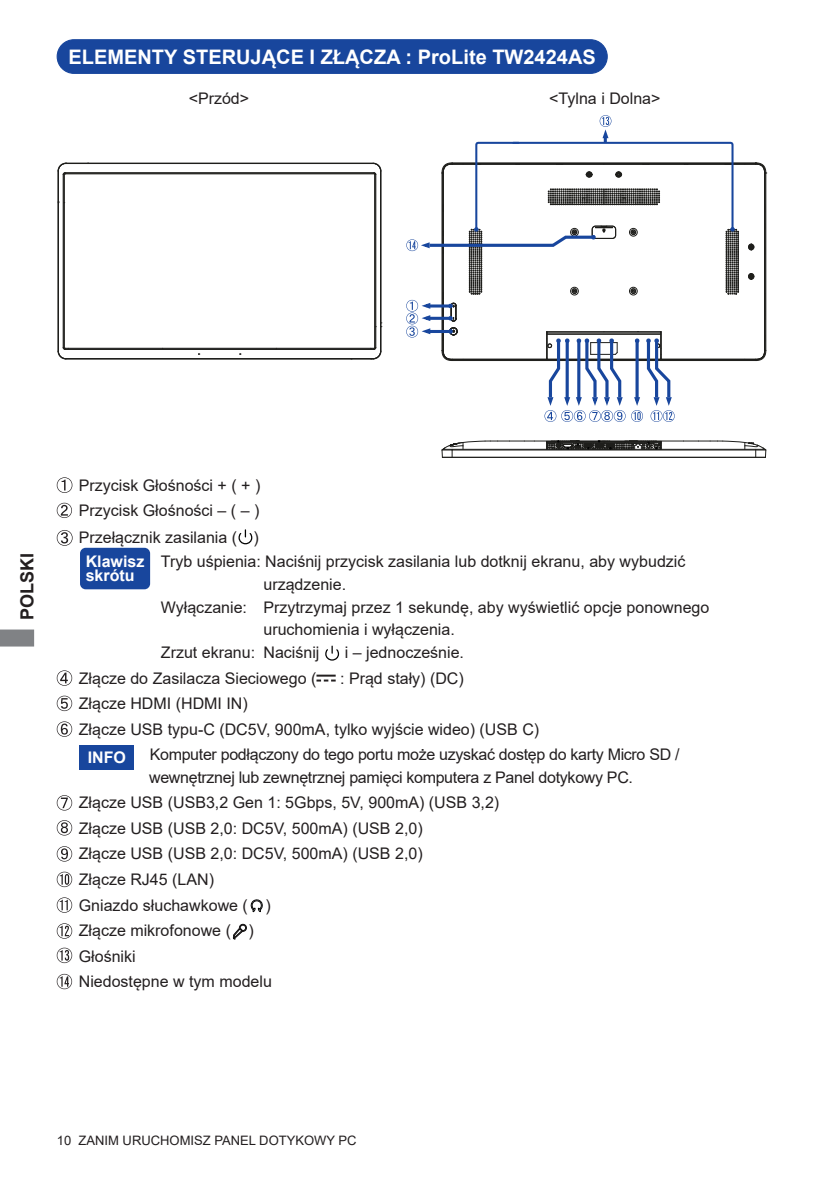
<style>
.page{position:relative;width:840px;height:1191px;background:#fff}
.page>*{position:absolute;margin:0;border:0;box-sizing:border-box;transform-origin:0 0}
.t1{font:700 20px "Arial";color:#fff}
.t2{font:700 18px "Arial";color:#231f20}
.t3{font:16px/25.6px "Arial";color:#231f20;text-align:justify}
.t4{font:16px "Arial";letter-spacing:-.02em;color:#231f20}
.t5{font:700 16px/14.2px "Arial";color:#fff}
.t6{font:13px "Arial";color:#231f20}
</style>
<div class="page">
<svg style="left:0;top:629px;width:34px;height:17px"></svg>
<div style="left:57px;top:40px;width:550px;height:33px;background:#18469d;border-radius:17px"></div>
<div style="left:57px;top:39px;width:550px;height:35px;border:1px solid #18469d;border-radius:17px"></div>
<hr style="left:58px;top:171px;width:1px;height:180px;background:#1e1e1b">
<hr style="left:63px;top:174px;width:1px;height:174px;background:#1e1e1b">
<hr style="left:64px;top:174px;width:1px;height:174px;background:#1e1e1b">
<hr style="left:66px;top:359px;width:307px;height:1px;background:#1e1e1b">
<hr style="left:66px;top:358px;width:307px;height:1px;background:#1e1e1b">
<hr style="left:65px;top:349px;width:309px;height:1px;background:#1e1e1b">
<hr style="left:64px;top:348px;width:310px;height:1px;background:#1e1e1b">
<hr style="left:65px;top:173px;width:309px;height:1px;background:#1e1e1b">
<hr style="left:65px;top:172px;width:309px;height:1px;background:#1e1e1b">
<hr style="left:66px;top:163px;width:307px;height:1px;background:#1e1e1b">
<hr style="left:374px;top:174px;width:1px;height:174px;background:#1e1e1b">
<hr style="left:375px;top:174px;width:1px;height:174px;background:#1e1e1b">
<hr style="left:380px;top:171px;width:1px;height:180px;background:#1e1e1b">
<svg style="left:372px;top:163px;width:9px;height:12px"></svg>
<svg style="left:58px;top:347px;width:11px;height:12px"></svg>
<svg style="left:58px;top:163px;width:9px;height:12px"></svg>
<svg style="left:370px;top:347px;width:11px;height:13px"></svg>
<svg style="left:375px;top:322px;width:7px;height:5px"></svg>
<hr style="left:442px;top:449px;width:322px;height:1px;background:#1e1e1b">
<hr style="left:452px;top:450px;width:313px;height:1px;background:#1e1e1b">
<hr style="left:442px;top:457px;width:322px;height:1px;background:#1e1e1b">
<hr style="left:534px;top:441px;width:149px;height:1px;background:#1e1e1b">
<svg style="left:441px;top:441px;width:93px;height:17px"></svg>
<svg style="left:683px;top:441px;width:82px;height:17px"></svg>
<svg style="left:546px;top:440px;width:115px;height:10px"></svg>
<svg style="left:406px;top:115px;width:360px;height:307px"></svg>
<svg style="left:57px;top:477px;width:15px;height:16px"></svg>
<svg style="left:57px;top:503px;width:15px;height:15px"></svg>
<svg style="left:57px;top:530px;width:15px;height:15px"></svg>
<svg style="left:238px;top:530px;width:15px;height:15px"></svg>
<svg style="left:325px;top:646px;width:14px;height:15px"></svg>
<svg style="left:57px;top:670px;width:15px;height:16px"></svg>
<svg style="left:316px;top:674px;width:19px;height:7px"></svg>
<svg style="left:57px;top:695px;width:15px;height:16px"></svg>
<svg style="left:57px;top:721px;width:15px;height:16px"></svg>
<svg style="left:57px;top:795px;width:15px;height:15px"></svg>
<svg style="left:57px;top:820px;width:15px;height:15px"></svg>
<svg style="left:57px;top:846px;width:15px;height:15px"></svg>
<svg style="left:57px;top:871px;width:15px;height:16px"></svg>
<svg style="left:57px;top:897px;width:15px;height:15px"></svg>
<svg style="left:250px;top:899px;width:13px;height:14px"></svg>
<svg style="left:57px;top:923px;width:15px;height:15px"></svg>
<svg style="left:232px;top:923px;width:15px;height:17px"></svg>
<svg style="left:57px;top:947px;width:15px;height:16px"></svg>
<svg style="left:57px;top:974px;width:15px;height:15px"></svg>
<div style="left:79px;top:744px;width:55px;height:25px;background:#18469d"></div>
<div style="left:80px;top:548px;width:70px;height:41px;background:#18469d;border-radius:6px"></div>
<p class="t1" style="left:68px;top:43px;width:528px">ELEMENTY STERUJĄCE I ZŁĄCZA : ProLite TW2424AS</p>
<p class="t3" style="left:188px;top:86px;width:62px">&lt;Przód&gt;</p>
<p class="t3" style="left:549px;top:86px;width:113px">&lt;Tylna i Dolna&gt;</p>
<p class="t2" style="left:14px;top:620px;width:69px;rotate:-90deg">POLSKI</p>
<p class="t3" style="left:79px;top:472px;width:183px">Przycisk Głośności + ( + )<br>Przycisk Głośności – ( – )<br>Przełącznik zasilania ( )</p>
<p class="t3" style="left:161px;top:549px;width:526px">Tryb uśpienia: Naciśnij przycisk zasilania lub dotknij ekranu, aby wybudzić</p>
<p class="t3" style="left:263px;top:571px;width:84px">urządzenie.</p>
<p class="t3" style="left:161px;top:594px;width:549px">Wyłączanie: Przytrzymaj przez 1 sekundę, aby wyświetlić opcje ponownego</p>
<p class="t3" style="left:263px;top:617px;width:193px">uruchomienia i wyłączenia.</p>
<p class="t3" style="left:161px;top:639px;width:160px">Zrzut ekranu: Naciśnij</p>
<p class="t3" style="left:344px;top:639px;width:121px">i – jednocześnie.</p>
<p class="t3" style="left:79px;top:665px;width:239px">Złącze do Zasilacza Sieciowego (</p>
<p class="t3" style="left:340px;top:665px;width:125px">: Prąd stały) (DC)</p>
<p class="t3" style="left:79px;top:690px;width:170px">Złącze HDMI (HDMI IN)</p>
<p class="t3" style="left:79px;top:716px;width:461px">Złącze USB typu-C (DC5V, 900mA, tylko wyjście wideo) (USB C)</p>
<p class="t4" style="left:150px;top:743px;width:531px">Komputer podłączony do tego portu może uzyskać dostęp do karty Micro SD /</p>
<p class="t3" style="left:79px;top:764px;width:555px;text-align:left;text-indent:70px">wewnętrznej lub zewnętrznej pamięci komputera z Panel dotykowy PC.<br>Złącze USB (USB3,2 Gen 1: 5Gbps, 5V, 900mA) (USB 3,2)<br>Złącze USB (USB 2,0: DC5V, 500mA) (USB 2,0)<br>Złącze USB (USB 2,0: DC5V, 500mA) (USB 2,0)<br>Złącze RJ45 (LAN)<br>Gniazdo słuchawkowe ( )<br>Złącze mikrofonowe ( )<br>Głośniki<br>Niedostępne w tym modelu</p>
<p class="t5" style="left:86px;top:554px;width:60px">Klawisz skrótu</p>
<p class="t5" style="left:88px;top:750px;width:40px">INFO</p>
<p class="t6" style="left:57px;top:1131px;width:301px">10 ZANIM URUCHOMISZ PANEL DOTYKOWY PC</p>
</div>
